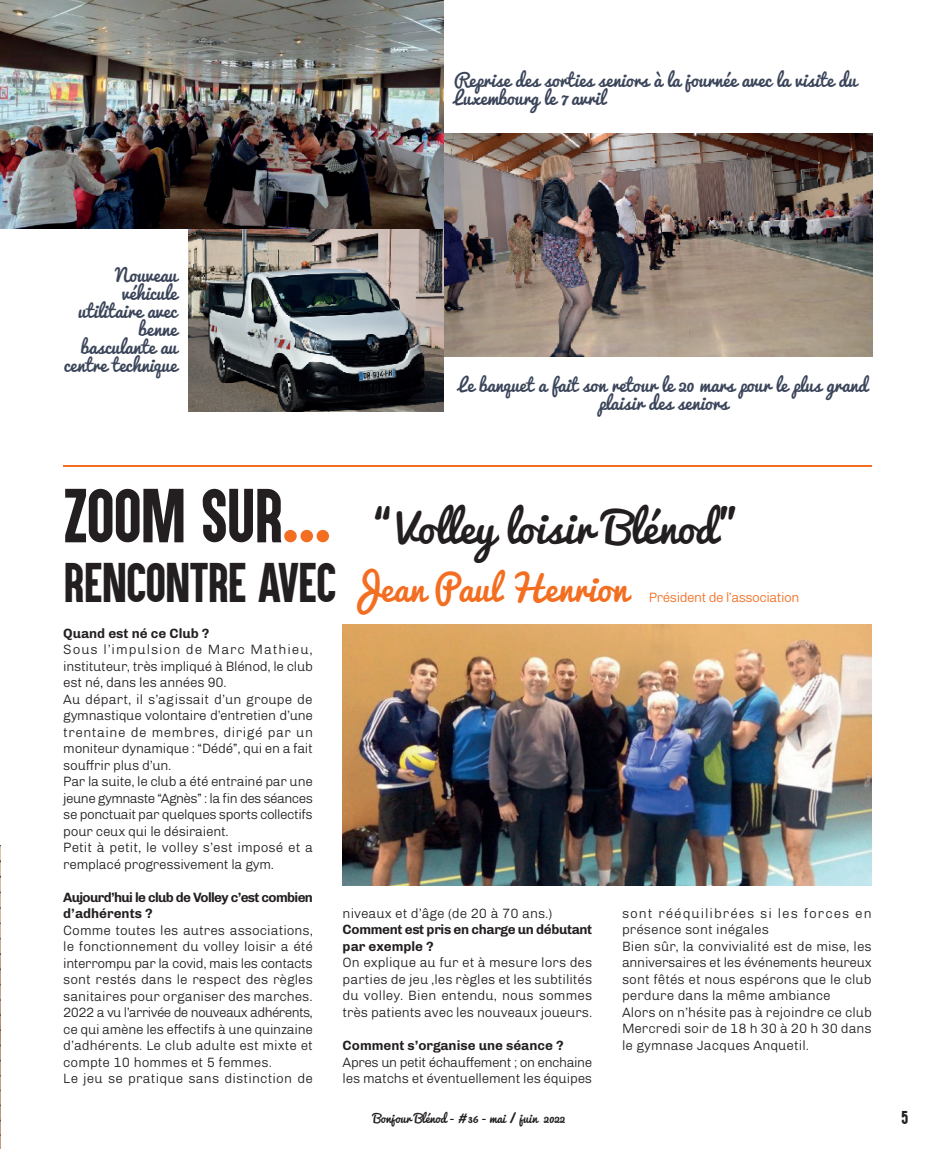
<style>
.page{position:relative;width:936px;height:1149px;background:#fff}
.page>*{position:absolute;margin:0;border:0;box-sizing:border-box;transform-origin:0 0}
.t1{font:42px "Pacifico";color:#231f20}
.t2{font:34.5px "Pacifico";color:#f36e21}
.t3{font:18px/18px "Pacifico";color:#3b455a}
.t4{font:15px "Aku&Kamu";color:#231f20}
.t5{font:300 13.5px/16.5px "Chivo";letter-spacing:-.005em;color:#231f20}
.t6{font:700 13.5px/16.5px "Chivo";letter-spacing:-.05em;color:#231f20}
.t7{font:700 13.5px "Chivo";color:#231f20}
.t8{font:700 13.5px/16.5px "Chivo";letter-spacing:-.025em;color:#231f20}
.t9{font:300 13.5px "Chivo";letter-spacing:-.035em;color:#f36e21}
.t10{font:12px "Pacifico";color:#231f20}
.s1{font-family:"Aku&Kamu";font-size:61.5px}
.s2{font-family:"Aku&Kamu";font-size:61.5px;color:#f36e21}
.s3{font-family:"Aku&Kamu";font-size:45px;color:#231f20}
</style>
<div class="page">
<img style="left:342px;top:624px;width:529px;height:261px">
<img style="left:443px;top:133px;width:429px;height:223px">
<img style="left:0;top:845px;width:1px;height:303px">
<img style="left:188px;top:228px;width:255px;height:183px">
<img style="left:0;top:0;width:443px;height:228px">
<hr style="left:64px;top:465px;width:808px;height:2px;background:#f36e21">
<h3 class="t3" style="left:64px;top:267px;width:115px;text-align:right">Nouveau véhicule utilitaire avec benne basculante au centre technique</h3>
<h3 class="t3" style="left:454px;top:72px;width:404px">Reprise des sorties seniors à la journée avec la visite du<br>Luxembourg le 7 avril</h3>
<h3 class="t3" style="left:458px;top:376px;width:411px;text-align:center">Le banquet a fait son retour le 20 mars pour le plus grand plaisir des seniors</h3>
<h1 class="t1" style="left:64px;top:505px;width:679px"><span class="s1">ZOOM SUR</span><span class="s2">…</span> “Volley loisir Blénod”</h1>
<h2 class="t2" style="left:64px;top:569px;width:565px"><span class="s3">RENCONTRE AVEC</span> Jean Paul Henrion</h2>
<p class="t9" style="left:648px;top:591px;width:152px">Président de l’association</p>
<p class="t7" style="left:63px;top:627px;width:148px">Quand est né ce Club ?</p>
<p class="t5" style="left:63px;top:642px;width:251px">Sous l’impulsion de Marc Mathieu, instituteur, très impliqué à Blénod, le club est né, dans les années 90.<br>Au départ, il s’agissait d’un groupe de gymnastique volontaire d’entretien d’une trentaine de membres, dirigé par un moniteur dynamique : “Dédé”, qui en a fait souffrir plus d’un.<br>Par la suite, le club a été entrainé par une jeune gymnaste “Agnès” : la fin des séances se ponctuait par quelques sports collectifs pour ceux qui le désiraient.<br>Petit à petit, le volley s’est imposé et a remplacé progressivement la gym.</p>
<p class="t6" style="left:63px;top:889px;width:251px">Aujourd’hui le club de Volley c’est combien d’adhérents ?</p>
<p class="t5" style="left:63px;top:922px;width:251px">Comme toutes les autres associations, le fonctionnement du volley loisir a été interrompu par la covid, mais les contacts sont restés dans le respect des règles sanitaires pour organiser des marches.<br>2022 a vu l’arrivée de nouveaux adhérents, ce qui amène les effectifs à une quinzaine d’adhérents. Le club adulte est mixte et compte 10 hommes et 5 femmes.<br>Le jeu se pratique sans distinction de</p>
<p class="t5" style="left:342px;top:905px;width:211px">niveaux et d’âge (de 20 à 70 ans.)</p>
<p class="t8" style="left:342px;top:922px;width:251px">Comment est pris en charge un débutant par exemple ?</p>
<p class="t5" style="left:342px;top:955px;width:251px;text-align:justify">On explique au fur et à mesure lors des parties de jeu ,les règles et les subtilités du volley. Bien entendu, nous sommes très patients avec les nouveaux joueurs.</p>
<p class="t7" style="left:342px;top:1039px;width:223px">Comment s’organise une séance ?</p>
<p class="t5" style="left:342px;top:1054px;width:251px">Apres un petit échauffement ; on enchaine les matchs et éventuellement les équipes</p>
<p class="t5" style="left:622px;top:905px;width:251px">sont rééquilibrées si les forces en présence sont inégales<br>Bien sûr, la convivialité est de mise, les anniversaires et les événements heureux sont fêtés et nous espérons que le club perdure dans la même ambiance<br>Alors on n’hésite pas à rejoindre ce club Mercredi soir de 18 h 30 à 20 h 30 dans le gymnase Jacques Anquetil.</p>
<p class="t10" style="left:373px;top:1111px;width:193px">Bonjour Blénod - # 36 - mai / juin 2022</p>
<p class="t4" style="left:901px;top:1109px;width:8px">5</p>
</div>
